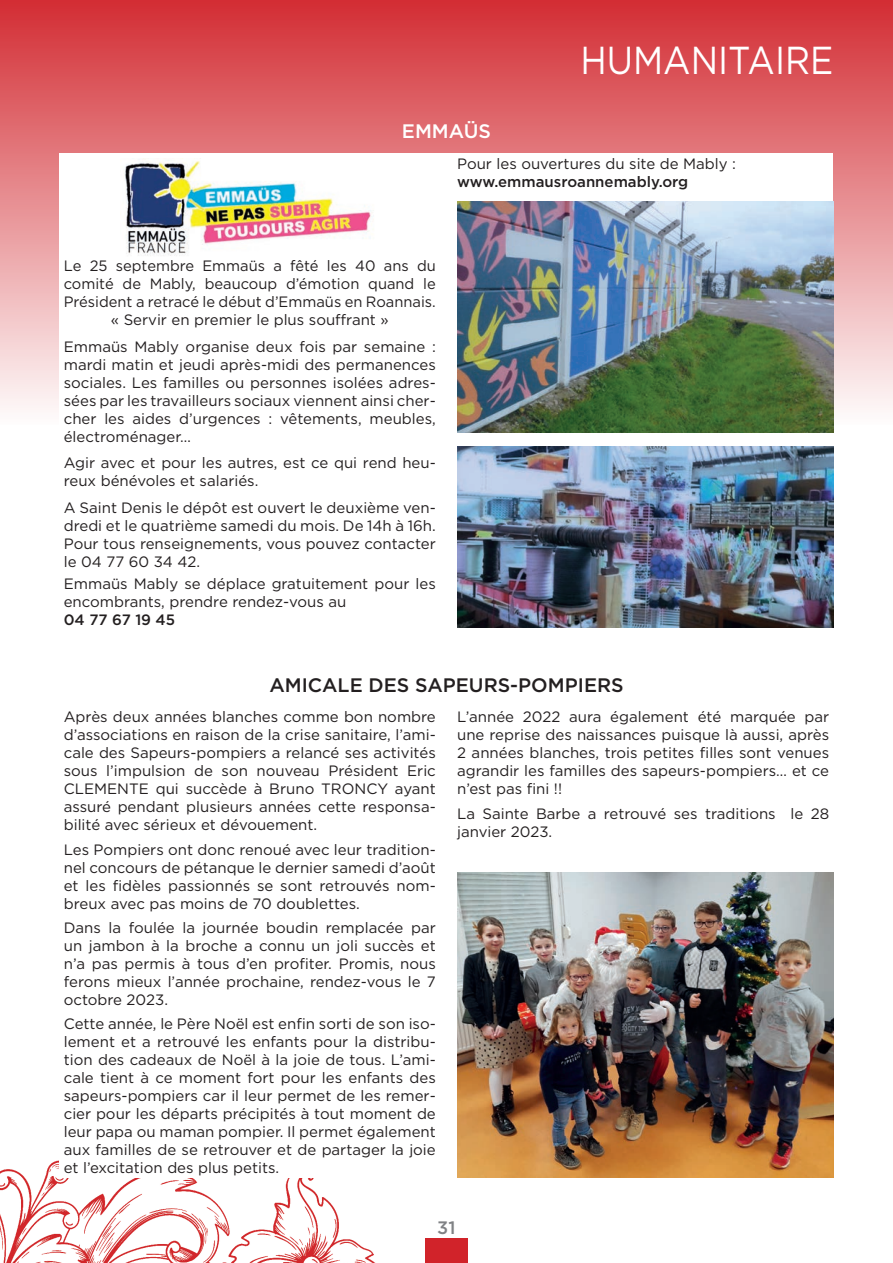
<style>
.page{position:relative;width:893px;height:1263px;background:#fff}
.page>*{position:absolute;margin:0;border:0;box-sizing:border-box;transform-origin:0 0}
.t1{font:39px "Gotham";color:#fff;scale:.89 1}
.t2{font:500 19.5px "Gotham";color:#231f20}
.t3{font:500 19.5px "Gotham";color:#fff}
.t4{font:500 18px "Gotham";color:#808285}
.t5{font:15px/18px "Gotham";color:#231f20;text-align:justify}
.t6{font:500 15px "Gotham";color:#231f20}
</style>
<div class="page">
<div style="left:0;top:0;width:893px;height:425px;background:linear-gradient(to bottom,#d32d33,#fefcfc)"></div>
<div style="left:60px;top:153px;width:773px;height:478px;background:#fff"></div>
<img style="left:0;top:1160px;width:376px;height:103px">
<div style="left:425px;top:1238px;width:43px;height:25px;background:#d1232a"></div>
<img style="left:124px;top:159px;width:250px;height:97px">
<div style="left:60px;top:706px;width:773px;height:472px;background:#fff"></div>
<img style="left:457px;top:873px;width:376px;height:305px">
<img style="left:457px;top:202px;width:376px;height:231px">
<img style="left:457px;top:446px;width:376px;height:181px">
<h2 class="t3" style="left:402px;top:118px;width:91px">EMMAÜS</h2>
<h1 class="t1" style="left:580px;top:35px;width:286px">HUMANITAIRE</h1>
<p class="t5" style="left:457px;top:155px;width:280px">Pour les ouvertures du site de Mably :</p>
<p class="t6" style="left:457px;top:172px;width:233px">www.emmausroannemably.org</p>
<p class="t5" style="left:64px;top:257px;width:374px;text-align:center">Le 25 septembre Emmaüs a fêté les 40 ans du comité de Mably, beaucoup d’émotion quand le Président a retracé le début d’Emmaüs en Roannais. « Servir en premier le plus souffrant »</p>
<p class="t5" style="left:64px;top:337px;width:374px">Emmaüs Mably organise deux fois par semaine : mardi matin et jeudi après-midi des permanences sociales. Les familles ou personnes isolées adres&shy;sées par les travailleurs sociaux viennent ainsi cher&shy;cher les aides d’urgences : vêtements, meubles, électroménager…</p>
<p class="t5" style="left:64px;top:454px;width:374px">Agir avec et pour les autres, est ce qui rend heu&shy;reux bénévoles et salariés.</p>
<p class="t5" style="left:64px;top:498px;width:374px">A Saint Denis le dépôt est ouvert le deuxième ven&shy;dredi et le quatrième samedi du mois. De 14h à 16h.<br>Pour tous renseignements, vous pouvez contacter le 04 77 60 34 42.</p>
<p class="t5" style="left:64px;top:575px;width:374px">Emmaüs Mably se déplace gratuitement pour les encombrants, prendre rendez-vous au</p>
<p class="t6" style="left:64px;top:610px;width:113px">04 77 67 19 45</p>
<h2 class="t2" style="left:269px;top:673px;width:356px">AMICALE DES SAPEURS-POMPIERS</h2>
<p class="t5" style="left:64px;top:707px;width:374px">Après deux années blanches comme bon nombre d’associations en raison de la crise sanitaire, l’ami&shy;cale des Sapeurs-pompiers a relancé ses activités sous l’impulsion de son nouveau Président Eric CLEMENTE qui succède à Bruno TRONCY ayant assuré pendant plusieurs années cette responsa&shy;bilité avec sérieux et dévouement.</p>
<p class="t5" style="left:64px;top:840px;width:374px">Les Pompiers ont donc renoué avec leur tradition&shy;nel concours de pétanque le dernier samedi d’août et les fidèles passionnés se sont retrouvés nom&shy;breux avec pas moins de 70 doublettes.</p>
<p class="t5" style="left:64px;top:918px;width:374px">Dans la foulée la journée boudin remplacée par un jambon à la broche a connu un joli succès et n’a pas permis à tous d’en profiter. Promis, nous ferons mieux l’année prochaine, rendez-vous le 7 octobre 2023.</p>
<p class="t5" style="left:64px;top:1015px;width:374px">Cette année, le Père Noël est enfin sorti de son iso&shy;lement et a retrouvé les enfants pour la distribu&shy;tion des cadeaux de Noël à la joie de tous. L’ami&shy;cale tient à ce moment fort pour les enfants des sapeurs-pompiers car il leur permet de les remer&shy;cier pour les départs précipités à tout moment de leur papa ou maman pompier. Il permet également aux familles de se retrouver et de partager la joie et l’excitation des plus petits.</p>
<p class="t5" style="left:457px;top:707px;width:374px">L’année 2022 aura également été marquée par une reprise des naissances puisque là aussi, après 2 années blanches, trois petites filles sont venues agrandir les familles des sapeurs-pompiers… et ce n’est pas fini !!</p>
<p class="t5" style="left:457px;top:804px;width:373px">La Sainte Barbe a retrouvé ses traditions le 28 janvier 2023.</p>
<p class="t4" style="left:437px;top:1216px;width:20px">31</p>
</div>
